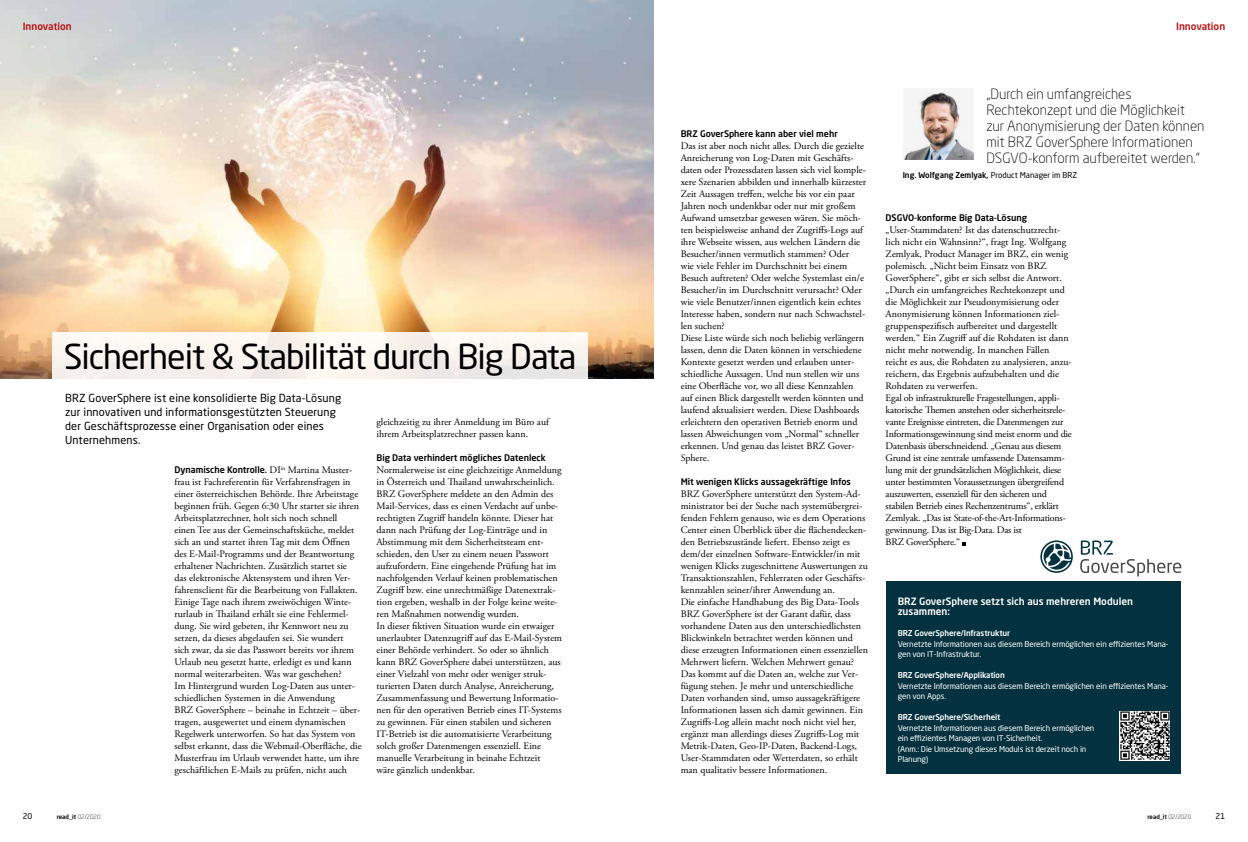
<style>
.page{position:relative;width:1248px;height:842px;background:#fff}
.page>*{position:absolute;margin:0;border:0;box-sizing:border-box;transform-origin:0 0}
.t1{font:34px "Neo Sans Pro";letter-spacing:-.03em;color:#000}
.t2{font:300 14px/16px "Neo Sans Pro";color:#000}
.t3{font:11px/14px "Neo Sans Pro";letter-spacing:.01em;color:#000}
.t4{font:10px/12px "Adobe Garamond Pro";color:#000}
.t5{font:10px/12px "Adobe Garamond Pro";letter-spacing:-.02em;color:#000}
.t6{font:500 10px/10.5px "Neo Sans Pro";color:#fff}
.t7{font:500 10px "Neo Sans Pro";color:#ba1110}
.t8{font:500 9px "Neo Sans Pro";color:#000}
.t9{font:8px/10.5px "Neo Sans Pro";letter-spacing:-.01em;color:#fff}
.t10{font:500 8px "Neo Sans Pro";letter-spacing:-.01em;color:#fff}
.t11{font:500 8px "Neo Sans Pro";color:#000}
.t12{font:8px "Neo Sans Pro";color:#000}
.t13{font:500 6px "Neo Sans Pro";color:#000}
.s1{font-family:"Adobe Garamond Pro";font-weight:400;font-size:10px}
.s2{font-weight:300}
.s3{font-weight:400}
</style>
<div class="page">
<img style="left:0;top:0;width:653px;height:378px">
<div style="left:52px;top:332px;width:536px;height:49px;background:linear-gradient(to bottom,#fffaf3,#f0ebe8)"></div>
<div style="left:886px;top:581px;width:295px;height:193px;background:#04313f"></div>
<img style="left:903px;top:92px;width:70px;height:67px">
<img style="left:1119px;top:711px;width:50px;height:49px">
<svg style="left:1080px;top:540px;width:101px;height:36px"></svg>
<svg style="left:1040px;top:540px;width:32px;height:33px"></svg>
<p class="t7" style="left:23px;top:20px;width:51px">Innovation</p>
<p class="t7" style="left:1175px;top:20px;width:51px">Innovation</p>
<h1 class="t1" style="left:64px;top:336px;width:514px">Sicherheit &amp; Stabilität durch Big Data</h1>
<p class="t3" style="left:65px;top:391px;width:277px">BRZ GoverSphere ist eine konsolidierte Big Data-Lösung zur innovativen und informationsgestützten Steuerung der Geschäftsprozesse einer Organisation oder eines Unternehmens.</p>
<p class="t8" style="left:174px;top:464px;width:179px">Dynamische Kontrolle. <span class="s1">DI</span><sup>in</sup> <span class="s1">Martina Muster-</span></p>
<p class="t4" style="left:174px;top:476px;width:189px">frau ist Fachreferentin für Verfahrensfragen in einer österreichischen Behörde. Ihre Arbeitstage beginnen früh. Gegen 6:30 Uhr startet sie ihren Arbeitsplatzrechner, holt sich noch schnell<br>einen Tee aus der Gemeinschaftsküche, meldet sich an und startet ihren Tag mit dem Öffnen des E-Mail-Programms und der Beantwortung erhaltener Nachrichten. Zusätzlich startet sie das elektronische Aktensystem und ihren Ver&shy;fahrensclient für die Bearbeitung von Fallakten.<br>Einige Tage nach ihrem zweiwöchigen Winte&shy;rurlaub in Thailand erhält sie eine Fehlermel&shy;dung. Sie wird gebeten, ihr Kennwort neu zu setzen, da dieses abgelaufen sei. Sie wundert<br>sich zwar, da sie das Passwort bereits vor ihrem Urlaub neu gesetzt hatte, erledigt es und kann normal weiterarbeiten. Was war geschehen?<br>Im Hintergrund wurden Log-Daten aus unter&shy;schiedlichen Systemen in die Anwendung<br>BRZ GoverSphere – beinahe in Echtzeit – über&shy;tragen, ausgewertet und einem dynamischen Regelwerk unterworfen. So hat das System von selbst erkannt, dass die Webmail-Oberfläche, die Musterfrau im Urlaub verwendet hatte, um ihre geschäftlichen E-Mails zu prüfen, nicht auch</p>
<p class="t4" style="left:376px;top:416px;width:174px">gleichzeitig zu ihrer Anmeldung im Büro auf ihrem Arbeitsplatzrechner passen kann.</p>
<p class="t8" style="left:376px;top:452px;width:171px">Big Data verhindert mögliches Datenleck</p>
<p class="t4" style="left:376px;top:464px;width:187px">Normalerweise ist eine gleichzeitige Anmeldung in Österreich und Thailand unwahrscheinlich.<br>BRZ GoverSphere meldete an den Admin des Mail-Services, dass es einen Verdacht auf unbe&shy;rechtigten Zugriff handeln könnte. Dieser hat dann nach Prüfung der Log-Einträge und in Abstimmung mit dem Sicherheitsteam ent&shy;schieden, den User zu einem neuen Passwort aufzufordern. Eine eingehende Prüfung hat im nachfolgenden Verlauf keinen problematischen Zugriff bzw. eine unrechtmäßige Datenextrak&shy;tion ergeben, weshalb in der Folge keine weite&shy;ren Maßnahmen notwendig wurden.<br>In dieser fiktiven Situation wurde ein etwaiger unerlaubter Datenzugriff auf das E-Mail-System einer Behörde verhindert. So oder so ähnlich kann BRZ GoverSphere dabei unterstützen, aus einer Vielzahl von mehr oder weniger struk&shy;turierten Daten durch Analyse, Anreicherung, Zusammenfassung und Bewertung Informatio&shy;nen für den operativen Betrieb eines IT-Systems zu gewinnen. Für einen stabilen und sicheren IT-Betrieb ist die automatisierte Verarbeitung solch großer Datenmengen essenziell. Eine manuelle Verarbeitung in beinahe Echtzeit<br>wäre gänzlich undenkbar.</p>
<p class="t12" style="left:23px;top:811px;width:11px">20</p>
<p class="t13" style="left:57px;top:813px;width:45px">read_it <span class="s2">02/2020</span></p>
<p class="t8" style="left:680px;top:128px;width:158px">BRZ GoverSphere kann aber viel mehr</p>
<p class="t4" style="left:680px;top:140px;width:187px">Das ist aber noch nicht alles. Durch die gezielte Anreicherung von Log-Daten mit Geschäfts&shy;daten oder Prozessdaten lassen sich viel komple&shy;xere Szenarien abbilden und innerhalb kürzester Zeit Aussagen treffen, welche bis vor ein paar Jahren noch undenkbar oder nur mit großem Aufwand umsetzbar gewesen wären. Sie möch&shy;ten beispielsweise anhand der Zugriffs-Logs auf ihre Webseite wissen, aus welchen Ländern die Besucher/innen vermutlich stammen? Oder<br>wie viele Fehler im Durchschnitt bei einem Besuch auftreten? Oder welche Systemlast ein/e Besucher/in im Durchschnitt verursacht? Oder wie viele Benutzer/innen eigentlich kein echtes Interesse haben, sondern nur nach Schwachstel&shy;len suchen?<br>Diese Liste würde sich noch beliebig verlängern lassen, denn die Daten können in verschiedene Kontexte gesetzt werden und erlauben unter&shy;schiedliche Aussagen. Und nun stellen wir uns eine Oberfläche vor, wo all diese Kennzahlen auf einen Blick dargestellt werden könnten und laufend aktualisiert werden. Diese Dashboards erleichtern den operativen Betrieb enorm und lassen Abweichungen vom „Normal“ schneller erkennen. Und genau das leistet BRZ Gover-Sphere.</p>
<p class="t8" style="left:680px;top:476px;width:172px">Mit wenigen Klicks aussagekräftige Infos</p>
<p class="t4" style="left:680px;top:488px;width:189px">BRZ GoverSphere unterstützt den System-Ad&shy;ministrator bei der Suche nach systemübergrei&shy;fenden Fehlern genauso, wie es dem Operations Center einen Überblick über die flächendecken&shy;den Betriebszustände liefert. Ebenso zeigt es dem/der einzelnen Software-Entwickler/in mit wenigen Klicks zugeschnittene Auswertungen zu Transaktionszahlen, Fehlerraten oder Geschäfts&shy;kennzahlen seiner/ihrer Anwendung an.<br>Die einfache Handhabung des Big Data-Tools BRZ GoverSphere ist der Garant dafür, dass vorhandene Daten aus den unterschiedlichsten Blickwinkeln betrachtet werden können und diese erzeugten Informationen einen essenziellen Mehrwert liefern. Welchen Mehrwert genau?<br>Das kommt auf die Daten an, welche zur Ver&shy;fügung stehen. Je mehr und unterschiedliche Daten vorhanden sind, umso aussagekräftigere Informationen lassen sich damit gewinnen. Ein Zugriffs-Log allein macht noch nicht viel her, ergänzt man allerdings dieses Zugriffs-Log mit Metrik-Daten, Geo-IP-Daten, Backend-Logs, User-Stammdaten oder Wetterdaten, so erhält man qualitativ bessere Informationen.</p>
<h2 class="t2" style="left:986px;top:86px;width:220px">„Durch ein umfangreiches Rechtekonzept und die Möglichkeit zur Anonymisierung der Daten können mit BRZ GoverSphere Informationen DSGVO-konform aufbereitet werden.“</h2>
<p class="t11" style="left:902px;top:170px;width:176px">Ing. Wolfgang Zemlyak, <span class="s3">Product Manager im BRZ</span></p>
<p class="t8" style="left:885px;top:212px;width:143px">DSGVO-konforme Big Data-Lösung</p>
<p class="t5" style="left:885px;top:224px;width:188px">„User-Stammdaten? Ist das datenschutzrecht&shy;lich nicht ein Wahnsinn?“, fragt Ing. Wolfgang Zemlyak, Product Manager im BRZ, ein wenig polemisch. „Nicht beim Einsatz von BRZ GoverSphere“, gibt er sich selbst die Antwort. „Durch ein umfangreiches Rechtekonzept und die Möglichkeit zur Pseudonymisierung oder Anonymisierung können Informationen ziel&shy;gruppenspezifisch aufbereitet und dargestellt werden.“ Ein Zugriff auf die Rohdaten ist dann nicht mehr notwendig. In manchen Fällen reicht es aus, die Rohdaten zu analysieren, anzu&shy;reichern, das Ergebnis aufzubehalten und die Rohdaten zu verwerfen.<br>Egal ob infrastrukturelle Fragestellungen, appli&shy;katorische Themen anstehen oder sicherheitsrele&shy;vante Ereignisse eintreten, die Datenmengen zur Informationsgewinnung sind meist enorm und die Datenbasis überschneidend. „Genau aus diesem Grund ist eine zentrale umfassende Datensamm&shy;lung mit der grundsätzlichen Möglichkeit, diese unter bestimmten Voraussetzungen übergreifend auszuwerten, essenziell für den sicheren und stabilen Betrieb eines Rechenzentrums“, erklärt Zemlyak. „Das ist State-of-the-Art-Informations&shy;gewinnung. Das ist Big-Data. Das ist<br>BRZ GoverSphere.“</p>
<p class="t6" style="left:897px;top:595px;width:237px">BRZ GoverSphere setzt sich aus mehreren Modulen zusammen:</p>
<p class="t10" style="left:897px;top:628px;width:114px">BRZ GoverSphere/Infrastruktur</p>
<p class="t9" style="left:897px;top:638px;width:272px">Vernetzte Informationen aus diesem Bereich ermöglichen ein effizientes Mana&shy;gen von IT-Infrastruktur.</p>
<p class="t10" style="left:897px;top:670px;width:109px">BRZ GoverSphere/Applikation</p>
<p class="t9" style="left:897px;top:680px;width:272px">Vernetzte Informationen aus diesem Bereich ermöglichen ein effizientes Mana&shy;gen von Apps.</p>
<p class="t10" style="left:897px;top:712px;width:104px">BRZ GoverSphere/Sicherheit</p>
<p class="t9" style="left:897px;top:722px;width:198px">Vernetzte Informationen aus diesem Bereich ermöglichen ein effizientes Managen von IT-Sicherheit.<br>(Anm.: Die Umsetzung dieses Moduls ist derzeit noch in Planung)</p>
<p class="t13" style="left:1147px;top:813px;width:45px">read_it <span class="s2">02/2020</span></p>
<p class="t12" style="left:1215px;top:811px;width:11px">21</p>
</div>
